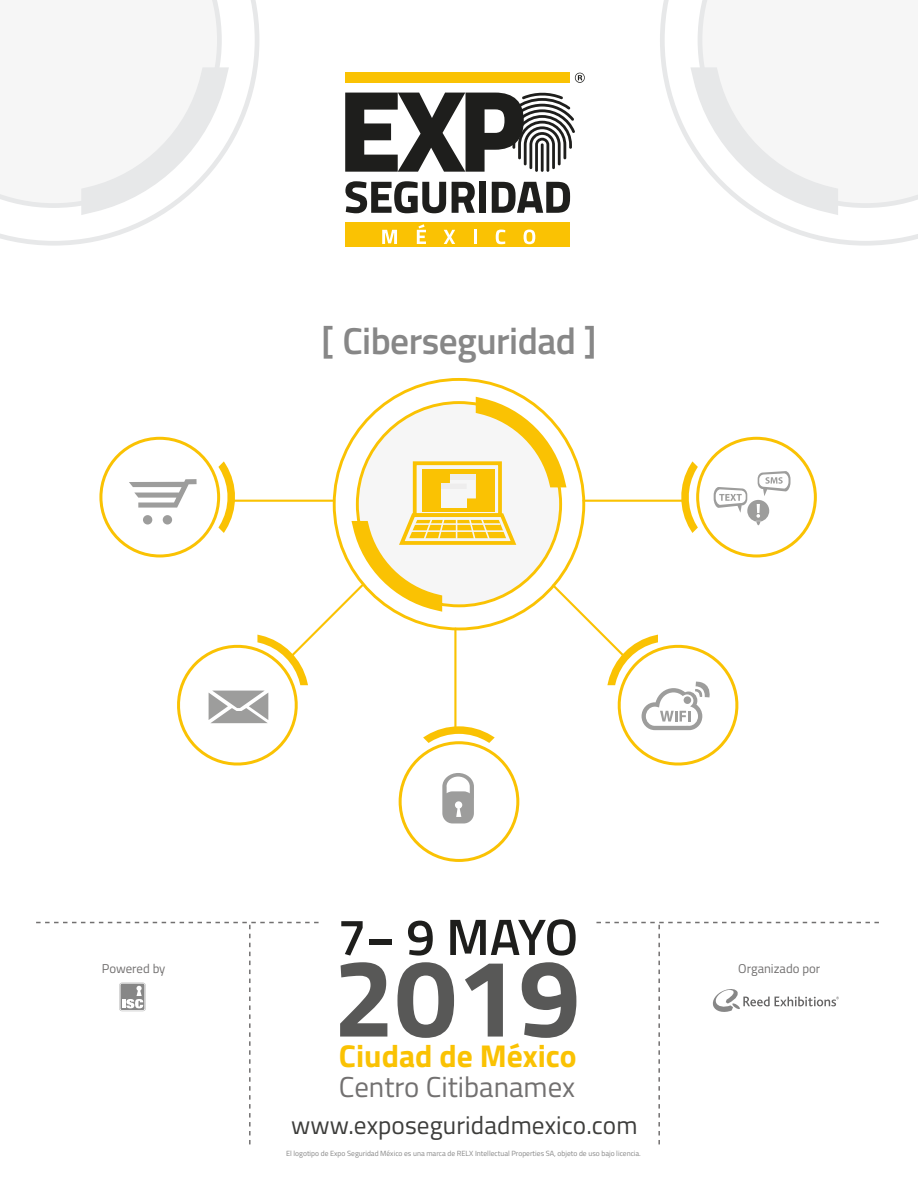
<style>
.page{position:relative;width:918px;height:1188px;background:#fff}
.page>*{position:absolute;margin:0;border:0;box-sizing:border-box;transform-origin:0 0}
.t1{font:700 110.55px "Titillium Web";color:#585857}
.t2{font:600 51.3px "Titillium Web";color:#1e1e1c}
.t3{font:600 37.5px "Titillium Web";letter-spacing:-.015em;color:#878787}
.t4{font:700 31.5px "Titillium Web";color:#fac203}
.t5{font:28.8px "Titillium Web";color:#727070}
.t6{font:25.2px "Titillium Web";letter-spacing:.005em;color:#3d3d3b}
.t7{font:12.75px "Titillium Web";color:#727070}
.t8{font:7.5px "Titillium Web";color:#878787}
</style>
<div class="page">
<svg style="left:0;top:0;width:259px;height:246px"></svg>
<svg style="left:660px;top:0;width:258px;height:246px"></svg>
<svg style="left:352px;top:397px;width:214px;height:215px;fill:#f6f6f6"></svg>
<svg style="left:345px;top:181px;width:101px;height:32px"></svg>
<svg style="left:452px;top:182px;width:23px;height:31px"></svg>
<div style="left:479px;top:182px;width:7px;height:31px;background:#1e1e1c"></div>
<svg style="left:492px;top:182px;width:78px;height:31px"></svg>
<div style="left:345px;top:222px;width:225px;height:25px;background:#fac203"></div>
<div style="left:345px;top:73px;width:225px;height:10px;background:#fac203"></div>
<svg style="left:575px;top:73px;width:10px;height:10px"></svg>
<svg style="left:382px;top:230px;width:15px;height:14px"></svg>
<svg style="left:417px;top:224px;width:9px;height:20px"></svg>
<svg style="left:444px;top:230px;width:11px;height:14px"></svg>
<hr style="left:474px;top:230px;width:3px;height:14px;background:#fff">
<svg style="left:496px;top:230px;width:9px;height:14px"></svg>
<svg style="left:524px;top:230px;width:11px;height:14px"></svg>
<svg style="left:345px;top:92px;width:230px;height:80px"></svg>
<hr style="left:541px;top:143px;width:3px;height:29px;background:#1e1e1c">
<svg style="left:218px;top:461px;width:20px;height:72px"></svg>
<hr style="left:234px;top:500px;width:99px;height:2px;background:#fac203">
<div style="left:99px;top:437px;width:121px;height:120px;border:3px solid #fac203;border-radius:50%"></div>
<svg style="left:678px;top:461px;width:20px;height:72px"></svg>
<hr style="left:584px;top:500px;width:99px;height:2px;background:#fac203">
<div style="left:696px;top:437px;width:121px;height:120px;border:3px solid #fac203;border-radius:50%"></div>
<svg style="left:423px;top:726px;width:72px;height:17px"></svg>
<hr style="left:454px;top:629px;width:2px;height:99px;background:#fac203">
<div style="left:399px;top:741px;width:120px;height:121px;border:3px solid #fac203;border-radius:50%"></div>
<svg style="left:36px;top:922px;width:283px;height:223px"></svg>
<svg style="left:596px;top:922px;width:283px;height:223px"></svg>
<div style="left:413px;top:461px;width:89px;height:56px;border:4px solid #fac203"></div>
<div style="left:422px;top:469px;width:72px;height:42px;background:#fac203"></div>
<div style="left:441px;top:484px;width:26px;height:5px;background:#eeeded"></div>
<div style="left:441px;top:489px;width:26px;height:19px;background:#f6f6f6"></div>
<div style="left:450px;top:474px;width:26px;height:6px;background:#eeeded"></div>
<svg style="left:450px;top:480px;width:26px;height:18px"></svg>
<svg style="left:396px;top:511px;width:122px;height:37px"></svg>
<svg style="left:129px;top:479px;width:68px;height:29px"></svg>
<div style="left:143px;top:515px;width:9px;height:10px;background:#9d9d9c;border-radius:50%"></div>
<div style="left:163px;top:515px;width:9px;height:10px;background:#9d9d9c;border-radius:50%"></div>
<svg style="left:177px;top:582px;width:188px;height:184px"></svg>
<svg style="left:442px;top:773px;width:32px;height:50px"></svg>
<svg style="left:714px;top:471px;width:76px;height:54px"></svg>
<svg style="left:550px;top:582px;width:189px;height:184px"></svg>
<h3 class="t3" style="left:321px;top:313px;width:277px">[ Ciberseguridad ]</h3>
<h2 class="t2" style="left:338px;top:899px;width:242px">7− 9 MAYO</h2>
<h1 class="t1" style="left:333px;top:913px;width:249px">2019</h1>
<h3 class="t5" style="left:339px;top:1065px;width:238px">Centro Citibanamex</h3>
<h3 class="t7" style="left:102px;top:959px;width:65px">Powered by</h3>
<h3 class="t7" style="left:738px;top:959px;width:84px">Organizado por</h3>
<h3 class="t4" style="left:339px;top:1032px;width:239px">Ciudad de México</h3>
<h3 class="t6" style="left:291px;top:1107px;width:348px">www.exposeguridadmexico.com</h3>
<p class="t8" style="left:286px;top:1148px;width:356px">El logotipo de Expo Seguridad México es una marca de RELX Intellectual Properties SA, objeto de uso bajo licencia.</p>
</div>
